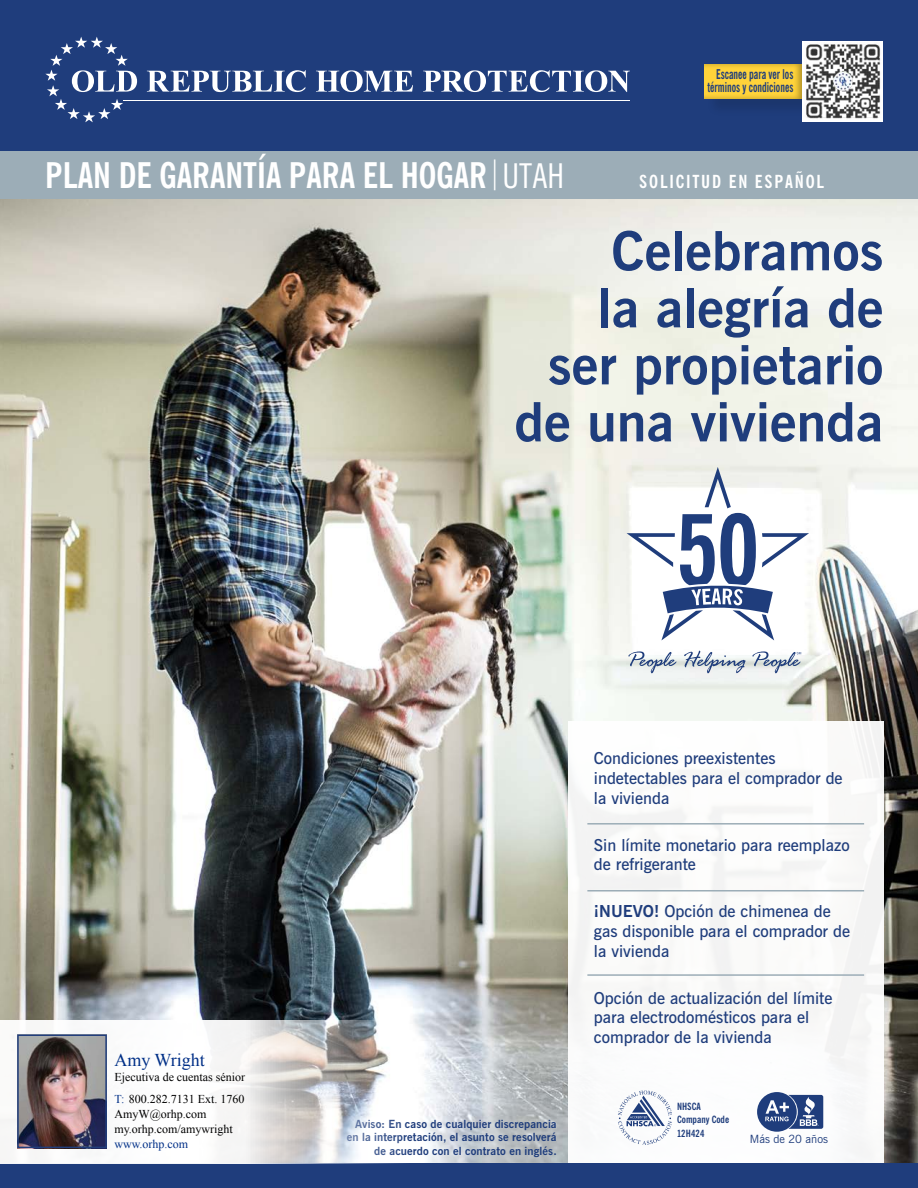
<style>
.page{position:relative;width:918px;height:1188px;background:#fff}
.page>*{position:absolute;margin:0;border:0;box-sizing:border-box;transform-origin:0 0}
.t1{font:700 54px/57px "News Gothic BT";color:#1f3d7c;text-align:right}
.t2{font:700 condensed 35.4px "News Gothic BT";color:#fff}
.t3{font:700 condensed 18px "News Gothic BT";letter-spacing:.1em;color:#fff}
.t4{font:18px "Times New Roman";color:#002f87}
.t5{font:600 16.5px/19.8px "News Gothic BT";color:#1f3d7c}
.t6{font:700 condensed 13.5px/13.2px "News Gothic BT";color:#1f3d7c;text-align:right;scale:.78 1}
.t7{font:12px/21.8px "Times New Roman";color:#000}
.t8{font:12px "Times New Roman";color:#002f87}
.t9{font:11.4px "News Gothic BT";color:#1f3d7c}
.t10{font:700 11.25px/13.5px "News Gothic BT";letter-spacing:.01em;color:#1f3d7c;text-align:right}
.t11{font:700 condensed 10.05px/13.5px "News Gothic BT";color:#1f3d7c}
.s1{font-weight:300;font-stretch:normal;font-size:30.75px}
.s2{font-weight:400;font-size:34.2px}
.s3{color:#002f87}
.s4{font-weight:700}
</style>
<div class="page">
<img style="left:0;top:199px;width:918px;height:964px">
<div style="left:568px;top:721px;width:315px;height:453px;background:#fff"></div>
<hr style="left:587px;top:823px;width:277px;height:2px;background:#9cadb7">
<hr style="left:587px;top:890px;width:277px;height:2px;background:#9cadb7">
<hr style="left:587px;top:974px;width:277px;height:2px;background:#9cadb7">
<div style="left:0;top:1163px;width:918px;height:25px;background:#1f3d7c"></div>
<div style="left:0;top:0;width:918px;height:151px;background:#1f3d7c"></div>
<div style="left:0;top:151px;width:918px;height:48px;background:#9cadb7"></div>
<div style="left:706px;top:66px;width:119px;height:52px;background:#1d3975"></div>
<div style="left:702px;top:63px;width:105px;height:38px;background:#000;opacity:.31"></div>
<svg style="left:147px;top:70px;width:159px;height:22px"></svg>
<svg style="left:316px;top:70px;width:97px;height:22px"></svg>
<svg style="left:423px;top:70px;width:207px;height:22px"></svg>
<svg style="left:45px;top:37px;width:92px;height:85px"></svg>
<hr style="left:123px;top:100px;width:507px;height:1px;background:#fff">
<div style="left:802px;top:41px;width:81px;height:81px;background:#fff"></div>
<img style="left:806px;top:44px;width:74px;height:75px">
<svg style="left:0;top:1020px;width:410px;height:143px"></svg>
<img style="left:20px;top:1037px;width:84px;height:108px">
<div style="left:17px;top:1034px;width:90px;height:114px;border:2px solid #203d7c"></div>
<svg style="left:618px;top:1090px;width:54px;height:55px"></svg>
<svg style="left:627px;top:467px;width:182px;height:173px"></svg>
<svg style="left:628px;top:651px;width:48px;height:22px"></svg>
<svg style="left:684px;top:651px;width:61px;height:22px"></svg>
<svg style="left:753px;top:651px;width:48px;height:22px"></svg>
<svg style="left:757px;top:1092px;width:66px;height:40px"></svg>
<h2 class="t2" style="left:45px;top:154px;width:520px">PLAN DE GARANTÍA PARA EL HOGAR<span class="s1">|</span><span class="s2">UTAH</span></h2>
<p class="t6" style="left:707px;top:68px;width:112px">Escanee para ver los términos y condiciones</p>
<p class="t3" style="left:639px;top:170px;width:186px">SOLICITUD EN ESPAÑOL</p>
<h1 class="t1" style="left:514px;top:222px;width:370px">Celebramos<br>la alegría de<br>ser propietario de una vivienda</h1>
<p class="t4" style="left:114px;top:1047px;width:92px">Amy Wright</p>
<p class="t7" style="left:114px;top:1066px;width:132px">Ejecutiva de cuentas sénior<br><span class="s3">T:</span> 800.282.7131 Ext. 1760</p>
<p class="t7" style="left:114px;top:1106px;width:120px;line-height:15px">AmyW@orhp.com my.orhp.com/amywright</p>
<p class="t8" style="left:114px;top:1136px;width:75px">www.orhp.com</p>
<p class="t10" style="left:347px;top:1117px;width:211px">Aviso: En caso de cualquier discrepancia en la interpretación, el asunto se resolverá de acuerdo con el contrato en inglés.</p>
<p class="t5" style="left:594px;top:748px;width:250px">Condiciones preexistentes indetectables para el comprador de la vivienda</p>
<p class="t5" style="left:594px;top:835px;width:257px">Sin límite monetario para reemplazo de refrigerante</p>
<p class="t5" style="left:594px;top:901px;width:258px"><span class="s4">¡NUEVO!</span> Opción de chimenea de gas disponible para el comprador de la vivienda</p>
<p class="t5" style="left:594px;top:988px;width:240px">Opción de actualización del límite para electrodomésticos para el comprador de la vivienda</p>
<p class="t11" style="left:677px;top:1099px;width:54px">NHSCA<br>Company Code<br>12H424</p>
<p class="t9" style="left:750px;top:1132px;width:80px">Más de 20 años</p>
</div>
